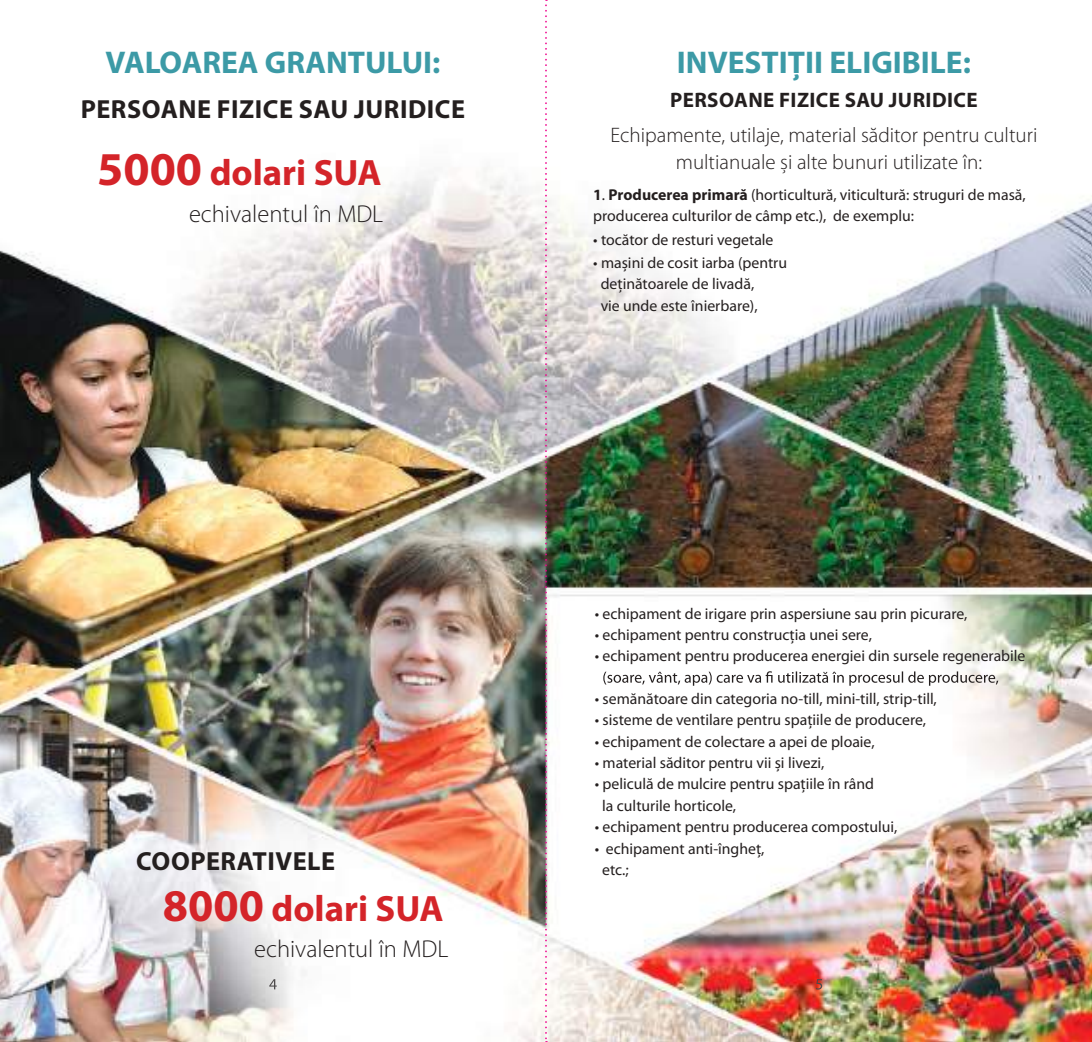
<style>
.page{position:relative;width:1092px;height:1042px;background:#fff}
.page>*{position:absolute;margin:0;border:0;box-sizing:border-box;transform-origin:0 0}
.t1{font:700 36.75px "Myriad Pro";color:#d42429}
.t2{font:700 31.5px "Myriad Pro";color:#3c9aa6}
.t3{font:700 26.25px "Myriad Pro";letter-spacing:.02em;color:#241f1f}
.t4{font:300 24.5px "Myriad Pro";color:#241f1f}
.t5{font:300 21px/26.2px "Myriad Pro";color:#241f1f;text-align:center}
.t6{font:700 21px "Myriad Pro";letter-spacing:.02em;color:#241f1f}
.t7{font:15.75px/21px "Myriad Pro";color:#241f1f}
.s1{font-size:47.25px}
.s2{font-size:45.5px}
.s3{font-weight:700}
</style>
<div class="page">
<img style="left:0;top:0;width:1091px;height:1042px">
<svg style="left:603px;top:671px;width:395px;height:15px"></svg>
<svg style="left:269px;top:979px;width:8px;height:10px"></svg>
<svg style="left:815px;top:979px;width:7px;height:10px"></svg>
<img style="left:545px;top:0;width:2px;height:1042px">
<h2 class="t2" style="left:106px;top:42px;width:336px">VALOAREA GRANTULUI:</h2>
<h3 class="t3" style="left:81px;top:92px;width:386px">PERSOANE FIZICE SAU JURIDICE</h3>
<h1 class="t1" style="left:97px;top:149px;width:286px"><span class="s1">5000</span> dolari SUA</h1>
<h3 class="t4" style="left:189px;top:200px;width:196px">echivalentul în MDL</h3>
<h3 class="t3" style="left:136px;top:844px;width:200px">COOPERATIVELE</h3>
<h1 class="t1" style="left:163px;top:885px;width:282px"><span class="s2">8000</span> dolari SUA</h1>
<h3 class="t4" style="left:254px;top:935px;width:196px">echivalentul în MDL</h3>
<h2 class="t2" style="left:677px;top:42px;width:295px">INVESTIȚII ELIGIBILE:</h2>
<h3 class="t6" style="left:670px;top:86px;width:309px">PERSOANE FIZICE SAU JURIDICE</h3>
<h3 class="t5" style="left:610px;top:122px;width:428px">Echipamente, utilaje, material săditor pentru culturi multianuale și alte bunuri utilizate în:</h3>
<p class="t7" style="left:593px;top:184px;width:434px"><span class="s3">1</span>. <span class="s3">Producerea primară</span> (horticultură, viticultură: struguri de masă, producerea culturilor de câmp etc.), de exemplu:</p>
<p class="t7" style="left:593px;top:229px;width:182px">• tocător de resturi vegetale</p>
<p class="t7" style="left:600px;top:252px;width:188px;text-indent:-7px">• mașini de cosit iarba (pentru deținătoarele de livadă,</p>
<p class="t7" style="left:600px;top:295px;width:158px">vie unde este înierbare),</p>
<p class="t7" style="left:594px;top:602px;width:374px">• echipament de irigare prin aspersiune sau prin picurare,</p>
<p class="t7" style="left:594px;top:624px;width:279px">• echipament pentru construcția unei sere,</p>
<p class="t7" style="left:594px;top:645px;width:432px">• echipament pentru producerea energiei din sursele regenerabile</p>
<p class="t7" style="left:594px;top:688px;width:343px">• semănătoare din categoria no-till, mini-till, strip-till,</p>
<p class="t7" style="left:594px;top:709px;width:333px">• sisteme de ventilare pentru spațiile de producere,</p>
<p class="t7" style="left:594px;top:730px;width:281px">• echipament de colectare a apei de ploaie,</p>
<p class="t7" style="left:594px;top:752px;width:231px">• material săditor pentru vii și livezi,</p>
<p class="t7" style="left:602px;top:773px;width:273px;text-indent:-7px">• peliculă de mulcire pentru spațiile în rând la culturile horticole,</p>
<p class="t7" style="left:594px;top:816px;width:304px">• echipament pentru producerea compostului,</p>
<p class="t7" style="left:602px;top:837px;width:164px;text-indent:-7px">• echipament anti-îngheț, etc.;</p>
</div>
